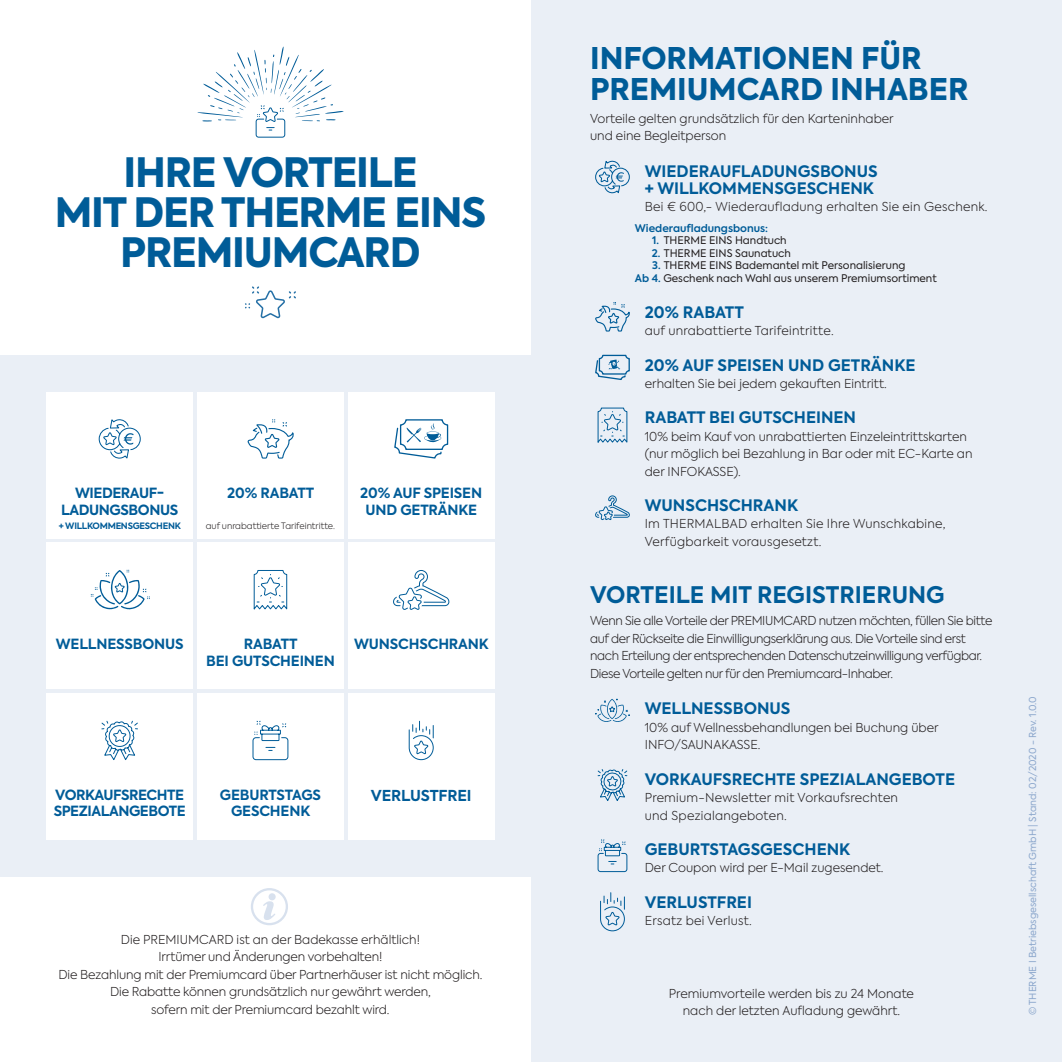
<style>
.page{position:relative;width:1062px;height:1062px;background:#fff}
.page>*{position:absolute;margin:0;border:0;box-sizing:border-box;transform-origin:0 0}
.t1{font:800 40.25px/40.2px "Axiforma";letter-spacing:-.03em;color:#005c98;text-align:center}
.t2{font:800 29.75px/31.5px "Axiforma";color:#005c98}
.t3{font:700 22.75px "Axiforma";color:#005c98}
.t4{font:700 15.75px/17.5px "Axiforma";color:#005c98}
.t5{font:700 15.05px "Axiforma";letter-spacing:-.01em;color:#005c98}
.t6{font:700 14px/16.8px "Axiforma";letter-spacing:-.01em;color:#005c98;text-align:center}
.t7{font:700 14px/16.8px "Axiforma";letter-spacing:-.03em;color:#005c98;text-align:center}
.t8{font:300 12.25px/17.5px "Axiforma";color:#231f20}
.t9{font:300 12.25px/17.5px "Axiforma";letter-spacing:-.03em;color:#231f20}
.t10{font:300 12.25px/17.5px "Axiforma";letter-spacing:.02em;color:#231f20}
.t11{font:10.5px/12.6px "Axiforma";color:#231f20}
.t12{font:600 10.5px "Axiforma";color:#005c98}
.t13{font:9.62px "Axiforma";color:#8da8cd}
.t14{font:300 8.75px "Axiforma";color:#231f20}
.t15{font:700 8.75px "Axiforma";letter-spacing:-.03em;color:#005c98}
.s1{font-weight:600;color:#005c98}
</style>
<div class="page">
<div style="left:531px;top:0;width:531px;height:1062px;background:#eaeff6"></div>
<div style="left:0;top:355px;width:531px;height:521px;background:#eaeff6"></div>
<svg style="left:595px;top:160px;width:35px;height:34px"></svg>
<svg style="left:595px;top:302px;width:35px;height:30px"></svg>
<svg style="left:595px;top:354px;width:35px;height:26px"></svg>
<svg style="left:597px;top:407px;width:31px;height:36px"></svg>
<svg style="left:595px;top:495px;width:35px;height:25px"></svg>
<svg style="left:595px;top:698px;width:35px;height:24px"></svg>
<svg style="left:597px;top:769px;width:31px;height:32px"></svg>
<svg style="left:597px;top:839px;width:31px;height:33px"></svg>
<svg style="left:600px;top:892px;width:25px;height:39px"></svg>
<svg style="left:197px;top:47px;width:146px;height:91px"></svg>
<svg style="left:245px;top:286px;width:51px;height:33px"></svg>
<svg style="left:251px;top:888px;width:37px;height:37px"></svg>
<div style="left:348px;top:392px;width:146px;height:146px;background:#fff"></div>
<div style="left:47px;top:543px;width:146px;height:146px;background:#fff"></div>
<div style="left:47px;top:392px;width:146px;height:146px;background:#fff"></div>
<svg style="left:98px;top:419px;width:43px;height:40px"></svg>
<div style="left:197px;top:543px;width:146px;height:146px;background:#fff"></div>
<svg style="left:253px;top:570px;width:35px;height:40px"></svg>
<div style="left:47px;top:693px;width:146px;height:146px;background:#fff"></div>
<svg style="left:101px;top:720px;width:37px;height:40px"></svg>
<div style="left:197px;top:693px;width:146px;height:146px;background:#fff"></div>
<svg style="left:252px;top:720px;width:37px;height:40px"></svg>
<div style="left:348px;top:693px;width:146px;height:146px;background:#fff"></div>
<svg style="left:408px;top:720px;width:26px;height:40px"></svg>
<div style="left:197px;top:392px;width:146px;height:146px;background:#fff"></div>
<svg style="left:247px;top:419px;width:47px;height:40px"></svg>
<div style="left:348px;top:543px;width:146px;height:146px;background:#fff"></div>
<svg style="left:393px;top:570px;width:57px;height:40px"></svg>
<svg style="left:91px;top:570px;width:59px;height:39px"></svg>
<svg style="left:394px;top:419px;width:55px;height:40px"></svg>
<h1 class="t1" style="left:55px;top:152px;width:433px">IHRE VORTEILE<br>MIT DER THERME EINS<br>PREMIUMCARD</h1>
<p class="t7" style="left:61px;top:485px;width:118px">WIEDERAUF-<br>LADUNGSBONUS</p>
<p class="t15" style="left:59px;top:520px;width:124px">+ WILLKOMMENSGESCHENK</p>
<p class="t6" style="left:227px;top:485px;width:88px">20% RABATT</p>
<p class="t14" style="left:206px;top:520px;width:131px">auf unrabattierte Tarifeintritte.</p>
<p class="t6" style="left:360px;top:485px;width:123px">20% AUF SPEISEN<br>UND GETRÄNKE</p>
<p class="t6" style="left:56px;top:635px;width:129px">WELLNESSBONUS</p>
<p class="t6" style="left:206px;top:635px;width:130px">RABATT<br>BEI GUTSCHEINEN</p>
<p class="t6" style="left:354px;top:635px;width:136px">WUNSCHSCHRANK</p>
<p class="t7" style="left:54px;top:786px;width:134px;text-align:left">VORKAUFSRECHTE<br>SPEZIALANGEBOTE</p>
<p class="t6" style="left:220px;top:786px;width:103px">GEBURTSTAGS<br>GESCHENK</p>
<p class="t5" style="left:371px;top:785px;width:102px">VERLUSTFREI</p>
<p class="t8" style="left:58px;top:930px;width:425px;text-align:center">Die PREMIUMCARD ist an der Badekasse erhältlich!<br>Irrtümer und Änderungen vorbehalten!<br>Die Bezahlung mit der Premiumcard über Partnerhäuser ist nicht möglich.<br>Die Rabatte können grundsätzlich nur gewährt werden,<br>sofern mit der Premiumcard bezahlt wird.</p>
<h2 class="t2" style="left:590px;top:43px;width:380px">INFORMATIONEN FÜR<br>PREMIUMCARD INHABER</h2>
<p class="t8" style="left:590px;top:109px;width:305px">Vorteile gelten grundsätzlich für den Karteninhaber und eine Begleitperson</p>
<p class="t4" style="left:645px;top:162px;width:234px">WIEDERAUFLADUNGSBONUS + WILLKOMMENSGESCHENK</p>
<p class="t10" style="left:645px;top:198px;width:344px">Bei € 600,- Wiederaufladung erhalten Sie ein Geschenk.</p>
<p class="t12" style="left:635px;top:221px;width:135px">Wiederaufladungsbonus:</p>
<p class="t11" style="left:652px;top:234px;width:136px"><span class="s1">1.</span> THERME EINS Handtuch</p>
<p class="t11" style="left:652px;top:247px;width:141px"><span class="s1">2.</span> THERME EINS Saunatuch</p>
<p class="t11" style="left:635px;top:259px;width:303px;text-indent:17px"><span class="s1">3.</span> THERME EINS Bademantel mit Personalisierung<br><span class="s1">Ab 4.</span> Geschenk nach Wahl aus unserem Premiumsortiment</p>
<p class="t4" style="left:645px;top:303px;width:101px">20% RABATT</p>
<p class="t10" style="left:645px;top:322px;width:190px">auf unrabattierte Tarifeintritte.</p>
<p class="t4" style="left:645px;top:356px;width:272px">20% AUF SPEISEN UND GETRÄNKE</p>
<p class="t8" style="left:645px;top:374px;width:243px">erhalten Sie bei jedem gekauften Eintritt.</p>
<p class="t4" style="left:645px;top:409px;width:213px">RABATT BEI GUTSCHEINEN</p>
<p class="t8" style="left:645px;top:427px;width:329px">10% beim Kauf von unrabattierten Einzeleintrittskarten (nur möglich bei Bezahlung in Bar oder mit EC-Karte an der INFOKASSE).</p>
<p class="t4" style="left:645px;top:497px;width:155px">WUNSCHSCHRANK</p>
<p class="t10" style="left:645px;top:515px;width:302px">Im THERMALBAD erhalten Sie Ihre Wunschkabine,<br>Verfügbarkeit vorausgesetzt.</p>
<h3 class="t3" style="left:590px;top:579px;width:356px">VORTEILE MIT REGISTRIERUNG</h3>
<p class="t9" style="left:590px;top:612px;width:404px">Wenn Sie alle Vorteile der PREMIUMCARD nutzen möchten, füllen Sie bitte auf der Rückseite die Einwilligungserklärung aus. Die Vorteile sind erst nach Erteilung der entsprechenden Datenschutzeinwilligung verfügbar.<br>Diese Vorteile gelten nur für den Premiumcard-Inhaber.</p>
<p class="t4" style="left:645px;top:700px;width:147px">WELLNESSBONUS</p>
<p class="t8" style="left:645px;top:718px;width:295px">10% auf Wellnessbehandlungen bei Buchung über<br>INFO/SAUNAKASSE.</p>
<p class="t4" style="left:645px;top:770px;width:312px">VORKAUFSRECHTE SPEZIALANGEBOTE</p>
<p class="t10" style="left:645px;top:788px;width:255px">Premium-Newsletter mit Vorkaufsrechten und Spezialangeboten.</p>
<p class="t4" style="left:645px;top:841px;width:207px">GEBURTSTAGSGESCHENK</p>
<p class="t8" style="left:645px;top:859px;width:240px">Der Coupon wird per E-Mail zugesendet.</p>
<p class="t4" style="left:645px;top:893px;width:109px">VERLUSTFREI</p>
<p class="t10" style="left:645px;top:912px;width:108px">Ersatz bei Verlust.</p>
<p class="t8" style="left:669px;top:984px;width:246px;text-align:center">Premiumvorteile werden bis zu 24 Monate nach der letzten Aufladung gewährt.</p>
<p class="t13" style="left:1026px;top:1015px;width:320px;rotate:-90deg">© THERME I Betriebsgesellschaft GmbH | Stand: 02/2020 - Rev. 1.0.0</p>
</div>
